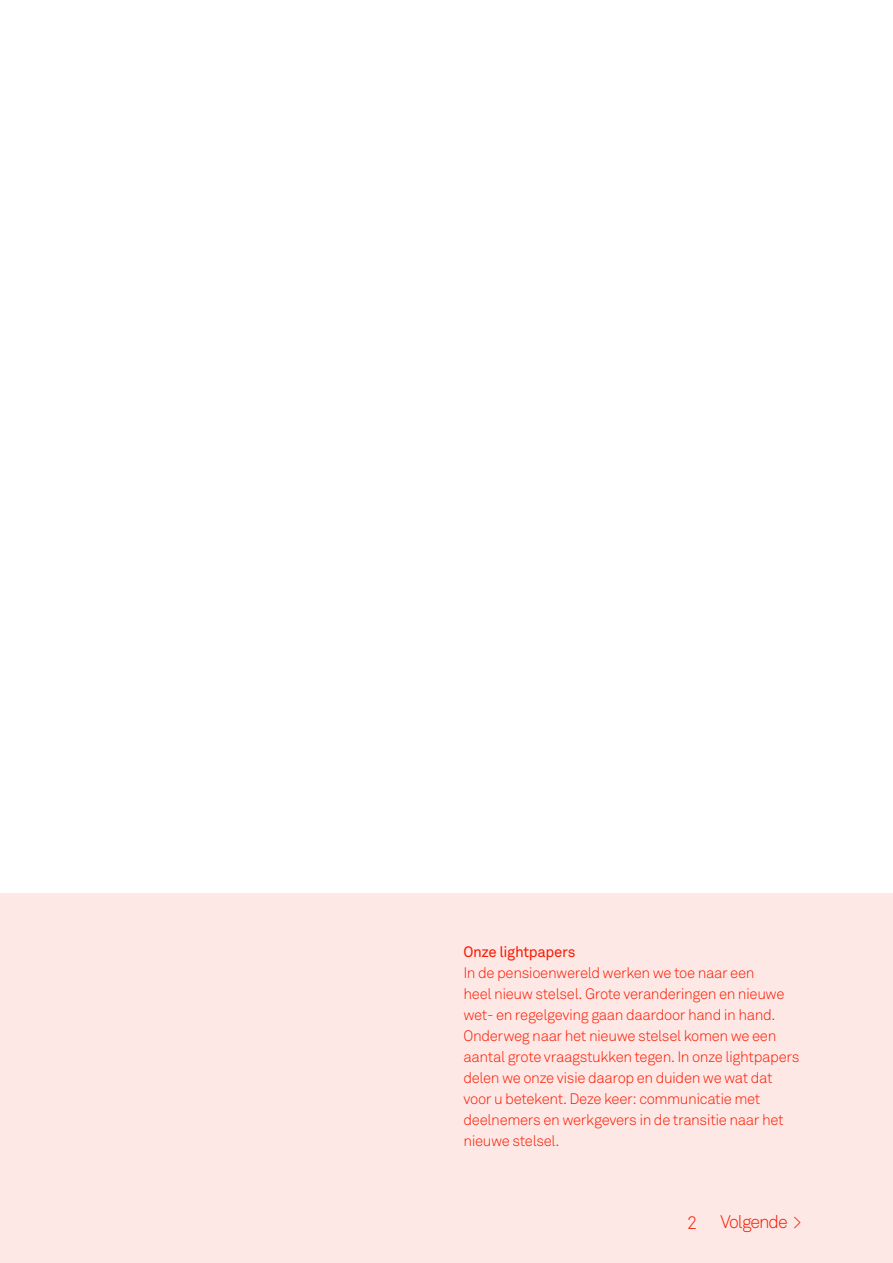
<style>
.page{position:relative;width:893px;height:1263px;background:#fff}
.page>*{position:absolute;margin:0;border:0;box-sizing:border-box;transform-origin:0 0}
.t1{font:300 18px "Akkurat Pro";letter-spacing:-.06em;color:#fa1900}
.Kadertekst{font:300 15px/21px "Akkurat Pro";letter-spacing:-.025em;color:#fa1900}
.Titel{font:15px "Akkurat Pro";letter-spacing:-.02em;color:#fa1900}
</style>
<div class="page">
<div style="left:0;top:894px;width:893px;height:369px;background:#fde8e6"></div>
<p class="Titel" style="left:463px;top:943px;width:114px">Onze lightpapers</p>
<p class="Kadertekst" style="left:463px;top:962px;width:337px">In de pensioenwereld werken we toe naar een<br>heel nieuw stelsel. Grote veranderingen en nieuwe wet- en regelgeving gaan daardoor hand in hand.<br>Onderweg naar het nieuwe stelsel komen we een aantal grote vraagstukken tegen. In onze lightpapers delen we onze visie daarop en duiden we wat dat voor u betekent. Deze keer: communicatie met deelnemers en werkgevers in de transitie naar het nieuwe stelsel.</p>
<p class="t1" style="left:687px;top:1212px;width:12px">2</p>
<p class="t1" style="left:720px;top:1211px;width:83px">Volgende &gt;</p>
</div>
